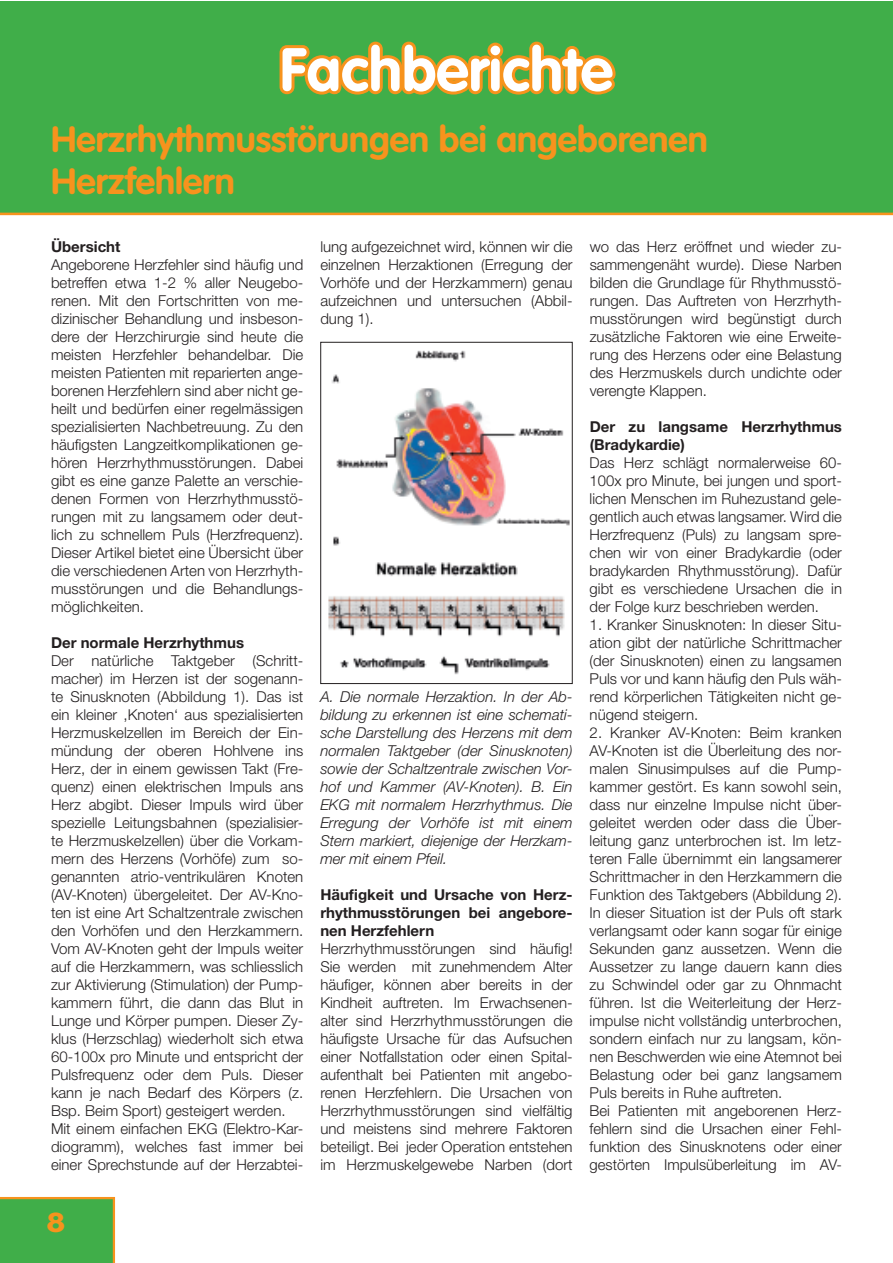
<style>
.page{position:relative;width:893px;height:1263px;background:#fff}
.page>*{position:absolute;margin:0;border:0;box-sizing:border-box;transform-origin:0 0}
.t1{font:700 60px "VAG Rounded Std";color:#fff}
.t2{font:700 36px/42px "VAG Rounded Std";color:#f7931d}
.t3{font:700 27px "VAG Rounded Std";color:#f7931d;scale:1.26 1}
.t4{font:300 15px/18px "Helvetica Neue LT Std";color:#231f20;text-align:justify}
.t5{font:italic 300 15px/18px "Helvetica Neue LT Std";color:#231f20;text-align:justify}
.t6{font:700 15px/18px "Helvetica Neue LT Std";color:#231f20;text-align:justify}
</style>
<div class="page">
<div style="left:0;top:1px;width:892px;height:212px;background:#40ae49"></div>
<svg style="left:279px;top:41px;width:337px;height:54px"></svg>
<svg style="left:0;top:1197px;width:115px;height:66px;background:#49ac46"></svg>
<hr style="left:0;top:213px;width:892px;height:2px;background:#f7931d">
<img style="left:328px;top:350px;width:242px;height:325px">
<div style="left:320px;top:342px;width:253px;height:342px;border:1px solid #231f20"></div>
<h1 class="t1" style="left:280px;top:35px;width:335px">Fachberichte</h1>
<h2 class="t2" style="left:51px;top:120px;width:658px">Herzrhythmusstörungen bei angeborenen<br>Herzfehlern</h2>
<p class="t6" style="left:51px;top:237px;width:71px">Übersicht</p>
<p class="t4" style="left:51px;top:255px;width:254px">Angeborene Herzfehler sind häufig und betreffen etwa 1-2 % aller Neugebo&shy;renen. Mit den Fortschritten von me&shy;dizinischer Behandlung und insbeson&shy;dere der Herzchirurgie sind heute die meisten Herzfehler behandelbar. Die meisten Patienten mit reparierten ange&shy;borenen Herzfehlern sind aber nicht ge&shy;heilt und bedürfen einer regelmässigen spezialisierten Nachbetreuung. Zu den häufigsten Langzeitkomplikationen ge&shy;hören Herzrhythmusstörungen. Dabei gibt es eine ganze Palette an verschie&shy;denen Formen von Herzrhythmusstö&shy;rungen mit zu langsamem oder deut&shy;lich zu schnellem Puls (Herzfrequenz).<br>Dieser Artikel bietet eine Übersicht über die verschiedenen Arten von Herzrhyth&shy;musstörungen und die Behandlungs&shy;möglichkeiten.</p>
<p class="t6" style="left:51px;top:633px;width:195px">Der normale Herzrhythmus</p>
<p class="t4" style="left:51px;top:651px;width:254px;text-align:left">Der natürliche Taktgeber (Schritt&shy;macher) im Herzen ist der sogenann&shy;te Sinusknoten (Abbildung 1). Das ist ein kleiner ‚Knoten‘ aus spezialisierten Herzmuskelzellen im Bereich der Ein&shy;mündung der oberen Hohlvene ins Herz, der in einem gewissen Takt (Fre&shy;quenz) einen elektrischen Impuls ans Herz abgibt. Dieser Impuls wird über spezielle Leitungsbahnen (spezialisier&shy;te Herzmuskelzellen) über die Vorkam&shy;mern des Herzens (Vorhöfe) zum so&shy;genannten atrio-ventrikulären Knoten (AV-Knoten) übergeleitet. Der AV-Kno&shy;ten ist eine Art Schaltzentrale zwischen den Vorhöfen und den Herzkammern.<br>Vom AV-Knoten geht der Impuls weiter auf die Herzkammern, was schliesslich zur Aktivierung (Stimulation) der Pump&shy;kammern führt, die dann das Blut in Lunge und Körper pumpen. Dieser Zy&shy;klus (Herzschlag) wiederholt sich etwa 60-100x pro Minute und entspricht der Pulsfrequenz oder dem Puls. Dieser kann je nach Bedarf des Körpers (z.<br>Bsp. Beim Sport) gesteigert werden.<br>Mit einem einfachen EKG (Elektro-Kar&shy;diogramm), welches fast immer bei einer Sprechstunde auf der Herzabtei-</p>
<h3 class="t3" style="left:46px;top:1206px;width:17px">8</h3>
<p class="t4" style="left:320px;top:237px;width:254px">lung aufgezeichnet wird, können wir die einzelnen Herzaktionen (Erregung der Vorhöfe und der Herzkammern) genau aufzeichnen und untersuchen (Abbil&shy;dung 1).</p>
<p class="t5" style="left:320px;top:687px;width:254px">A. Die normale Herzaktion. In der Ab&shy;bildung zu erkennen ist eine schemati&shy;sche Darstellung des Herzens mit dem normalen Taktgeber (der Sinusknoten) sowie der Schaltzentrale zwischen Vor&shy;hof und Kammer (AV-Knoten). B. Ein EKG mit normalem Herzrhythmus. Die Erregung der Vorhöfe ist mit einem Stern markiert, diejenige der Herzkam&shy;mer mit einem Pfeil.</p>
<p class="t6" style="left:320px;top:885px;width:254px">Häufigkeit und Ursache von Herz&shy;rhythmusstörungen bei angebore&shy;nen Herzfehlern</p>
<p class="t4" style="left:320px;top:939px;width:254px">Herzrhythmusstörungen sind häufig!<br>Sie werden mit zunehmendem Alter häufiger, können aber bereits in der Kindheit auftreten. Im Erwachsenen&shy;alter sind Herzrhythmusstörungen die häufigste Ursache für das Aufsuchen einer Notfallstation oder einen Spital&shy;aufenthalt bei Patienten mit angebo&shy;renen Herzfehlern. Die Ursachen von Herzrhythmusstörungen sind vielfältig und meistens sind mehrere Faktoren beteiligt. Bei jeder Operation entstehen im Herzmuskelgewebe Narben (dort</p>
<p class="t4" style="left:590px;top:237px;width:254px">wo das Herz eröffnet und wieder zu&shy;sammengenäht wurde). Diese Narben bilden die Grundlage für Rhythmusstö&shy;rungen. Das Auftreten von Herzrhyth&shy;musstörungen wird begünstigt durch zusätzliche Faktoren wie eine Erweite&shy;rung des Herzens oder eine Belastung des Herzmuskels durch undichte oder verengte Klappen.</p>
<p class="t6" style="left:590px;top:417px;width:254px">Der zu langsame Herzrhythmus (Bradykardie)</p>
<p class="t4" style="left:590px;top:453px;width:254px">Das Herz schlägt normalerweise 60- 100x pro Minute, bei jungen und sport&shy;lichen Menschen im Ruhezustand gele&shy;gentlich auch etwas langsamer. Wird die Herzfrequenz (Puls) zu langsam spre&shy;chen wir von einer Bradykardie (oder bradykarden Rhythmusstörung). Dafür gibt es verschiedene Ursachen die in der Folge kurz beschrieben werden.</p>
<p class="t4" style="left:590px;top:615px;width:254px">1. Kranker Sinusknoten: In dieser Situ&shy;ation gibt der natürliche Schrittmacher (der Sinusknoten) einen zu langsamen Puls vor und kann häufig den Puls wäh&shy;rend körperlichen Tätigkeiten nicht ge&shy;nügend steigern.</p>
<p class="t4" style="left:590px;top:723px;width:254px;text-align:left">2. Kranker AV-Knoten: Beim kranken AV-Knoten ist die Überleitung des nor&shy;malen Sinusimpulses auf die Pump&shy;kammer gestört. Es kann sowohl sein, dass nur einzelne Impulse nicht über&shy;geleitet werden oder dass die Über&shy;leitung ganz unterbrochen ist. Im letz&shy;teren Falle übernimmt ein langsamerer Schrittmacher in den Herzkammern die Funktion des Taktgebers (Abbildung 2).<br>In dieser Situation ist der Puls oft stark verlangsamt oder kann sogar für einige Sekunden ganz aussetzen. Wenn die Aussetzer zu lange dauern kann dies zu Schwindel oder gar zu Ohnmacht führen. Ist die Weiterleitung der Herz&shy;impulse nicht vollständig unterbrochen, sondern einfach nur zu langsam, kön&shy;nen Beschwerden wie eine Atemnot bei Belastung oder bei ganz langsamem Puls bereits in Ruhe auftreten.<br>Bei Patienten mit angeborenen Herz&shy;fehlern sind die Ursachen einer Fehl&shy;funktion des Sinusknotens oder einer gestörten Impulsüberleitung im AV-</p>
</div>
